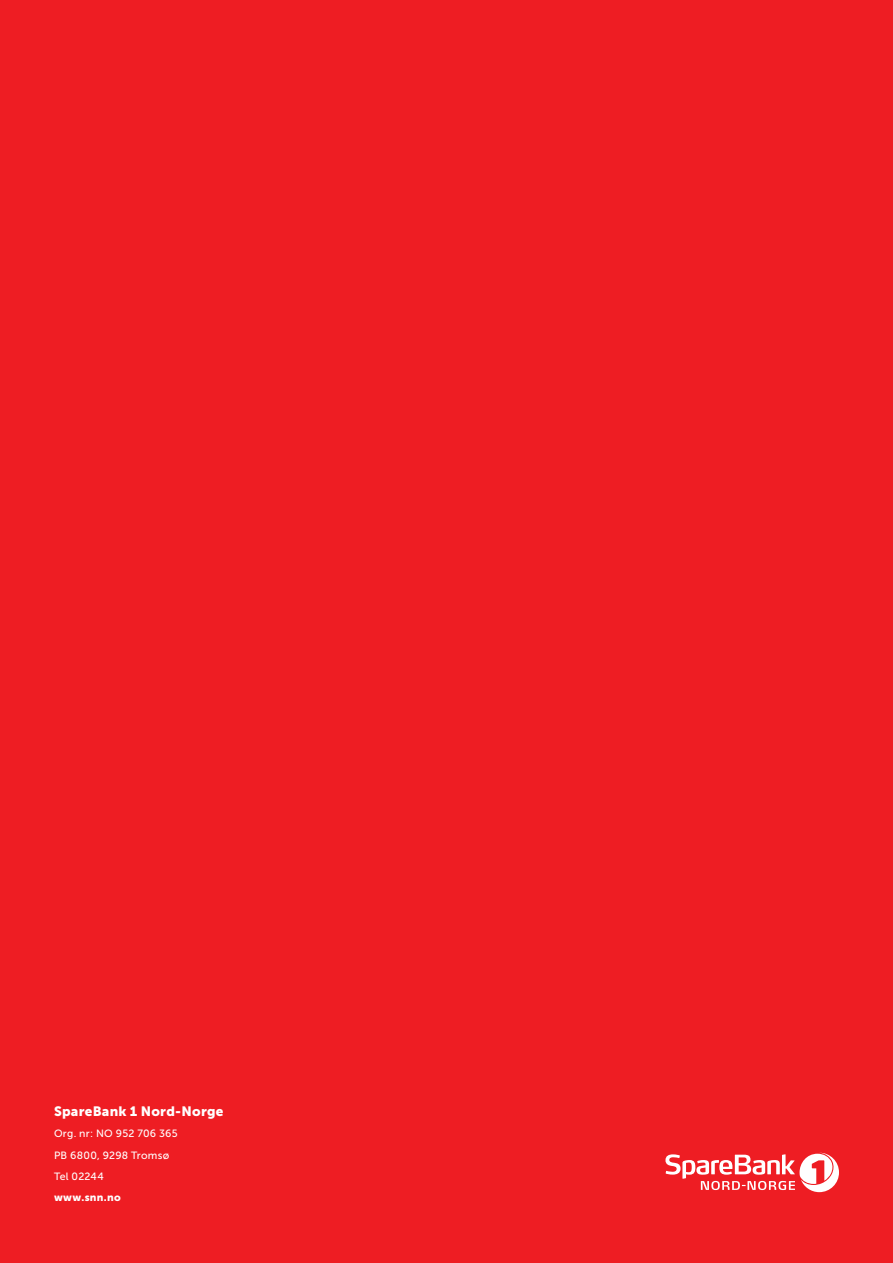
<style>
.page{position:relative;width:893px;height:1263px;background:#ee1d23}
.page>*{position:absolute;margin:0;border:0;box-sizing:border-box;transform-origin:0 0}
.t1{font:13.5px "Museo Sans 900";letter-spacing:.02em;color:#fff}
.t2{font:10.5px/21.5px "Museo Sans 500";letter-spacing:.025em;color:#fff}
.t3{font:10.5px "Museo Sans 900";letter-spacing:.025em;color:#fff}
</style>
<div class="page">
<svg style="left:665px;top:1153px;width:174px;height:39px"></svg>
<p class="t1" style="left:54px;top:1103px;width:171px">SpareBank 1 Nord-Norge</p>
<p class="t2" style="left:54px;top:1123px;width:125px">Org. nr: NO 952 706 365<br>PB 6800, 9298 Tromsø<br>Tel 02244</p>
<p class="t3" style="left:54px;top:1192px;width:68px">www.snn.no</p>
</div>
